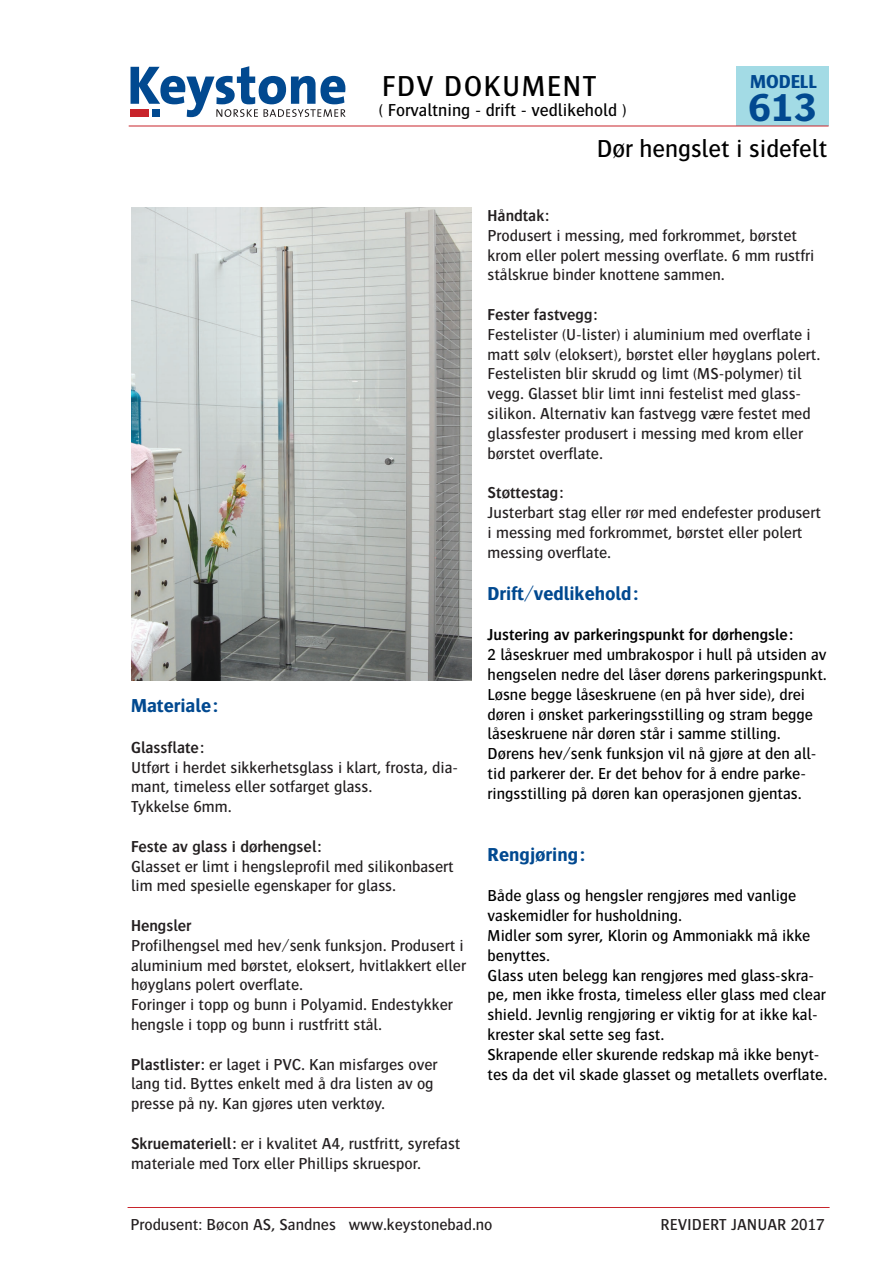
<style>
.page{position:relative;width:893px;height:1263px;background:#fff}
.page>*{position:absolute;margin:0;border:0;box-sizing:border-box;transform-origin:0 0}
.t1{font:700 40.5px "Bosis";color:#014990}
.t2{font:500 30px "Bosis";letter-spacing:.04em;color:#000}
.t3{font:500 25.5px "Bosis";color:#000}
.t4{font:700 19.5px "Bosis";color:#014990}
.t5{font:500 18px "Bosis";color:#000}
.t6{font:500 16.5px/19.8px "Bosis";color:#231f20}
.t7{font:500 16.5px/19.8px "Bosis";color:#000}
.t8{font:600 16.5px "Bosis";color:#231f20}
.t9{font:600 16.5px "Bosis";color:#000}
.s1{font-weight:600}
</style>
<div class="page">
<hr style="left:128px;top:1207px;width:701px;height:1px;background:#c8242b">
<div style="left:736px;top:66px;width:92px;height:60px;background:#a3dbe5"></div>
<svg style="left:130px;top:66px;width:215px;height:51px"></svg>
<div style="left:130px;top:109px;width:30px;height:8px;background:#014990"></div>
<div style="left:130px;top:109px;width:22px;height:8px;background:#fff"></div>
<div style="left:130px;top:109px;width:19px;height:8px;background:#c8242b"></div>
<img style="left:131px;top:208px;width:340px;height:473px">
<hr style="left:129px;top:126px;width:699px;height:1px;background:#c8242b">
<h2 class="t2" style="left:382px;top:74px;width:216px">FDV DOKUMENT</h2>
<p class="t4" style="left:750px;top:75px;width:68px">MODELL</p>
<p class="t5" style="left:378px;top:103px;width:249px">( Forvaltning - drift - vedlikehold )</p>
<h1 class="t1" style="left:748px;top:92px;width:70px">613</h1>
<p class="t4" style="left:131px;top:698px;width:89px">Materiale:</p>
<p class="t8" style="left:131px;top:741px;width:75px">Glassflate:</p>
<p class="t6" style="left:131px;top:758px;width:328px">Utført i herdet sikkerhetsglass i klart, frosta, dia&shy;mant, timeless eller sotfarget glass.<br>Tykkelse 6mm.</p>
<p class="t8" style="left:131px;top:840px;width:192px">Feste av glass i dørhengsel:</p>
<p class="t6" style="left:131px;top:857px;width:324px">Glasset er limt i hengsleprofil med silikonbasert lim med spesielle egenskaper for glass.</p>
<p class="t8" style="left:131px;top:919px;width:62px">Hengsler</p>
<p class="t6" style="left:131px;top:936px;width:336px">Profilhengsel med hev/senk funksjon. Produsert i aluminium med børstet, eloksert, hvitlakkert eller høyglans polert overflate.<br>Foringer i topp og bunn i Polyamid. Endestykker hengsle i topp og bunn i rustfritt stål.</p>
<p class="t6" style="left:131px;top:1055px;width:308px"><span class="s1">Plastlister:</span> er laget i PVC. Kan misfarges over lang tid. Byttes enkelt med å dra listen av og presse på ny. Kan gjøres uten verktøy.</p>
<p class="t6" style="left:131px;top:1134px;width:331px"><span class="s1">Skruemateriell:</span> er i kvalitet A4, rustfritt, syrefast materiale med Torx eller Phillips skruespor.</p>
<h3 class="t3" style="left:596px;top:139px;width:232px">Dør hengslet i sidefelt</h3>
<p class="t8" style="left:487px;top:210px;width:63px">Håndtak:</p>
<p class="t6" style="left:487px;top:227px;width:328px">Produsert i messing, med forkrommet, børstet krom eller polert messing overflate. 6 mm rustfri stålskrue binder knottene sammen.</p>
<p class="t8" style="left:487px;top:309px;width:111px">Fester fastvegg:</p>
<p class="t6" style="left:487px;top:326px;width:334px">Festelister (U-lister) i aluminium med overflate i matt sølv (eloksert), børstet eller høyglans polert.<br>Festelisten blir skrudd og limt (MS-polymer) til vegg. Glasset blir limt inni festelist med glass&shy;silikon. Alternativ kan fastvegg være festet med glassfester produsert i messing med krom eller børstet overflate.</p>
<p class="t8" style="left:487px;top:487px;width:77px">Støttestag:</p>
<p class="t6" style="left:487px;top:504px;width:335px">Justerbart stag eller rør med endefester produsert i messing med forkrommet, børstet eller polert messing overflate.</p>
<p class="t4" style="left:487px;top:586px;width:152px">Drift/vedlikehold:</p>
<p class="t9" style="left:487px;top:629px;width:307px">Justering av parkeringspunkt for dørhengsle:</p>
<p class="t7" style="left:487px;top:646px;width:340px">2 låseskruer med umbrakospor i hull på utsiden av hengselen nedre del låser dørens parkeringspunkt.<br>Løsne begge låseskruene (en på hver side), drei døren i ønsket parkeringsstilling og stram begge låseskruene når døren står i samme stilling.<br>Dørens hev/senk funksjon vil nå gjøre at den all&shy;tid parkerer der. Er det behov for å endre parke&shy;ringsstilling på døren kan operasjonen gjentas.</p>
<p class="t4" style="left:487px;top:847px;width:99px">Rengjøring:</p>
<p class="t7" style="left:487px;top:887px;width:341px">Både glass og hengsler rengjøres med vanlige vaskemidler for husholdning.<br>Midler som syrer, Klorin og Ammoniakk må ikke benyttes.<br>Glass uten belegg kan rengjøres med glass-skra&shy;pe, men ikke frosta, timeless eller glass med clear shield. Jevnlig rengjøring er viktig for at ikke kal&shy;krester skal sette seg fast.<br>Skrapende eller skurende redskap må ikke benyt&shy;tes da det vil skade glasset og metallets overflate.</p>
<p class="t6" style="left:130px;top:1215px;width:363px">Produsent: Bøcon AS, Sandnes www.keystonebad.no</p>
<p class="t6" style="left:660px;top:1215px;width:166px">REVIDERT JANUAR 2017</p>
</div>
